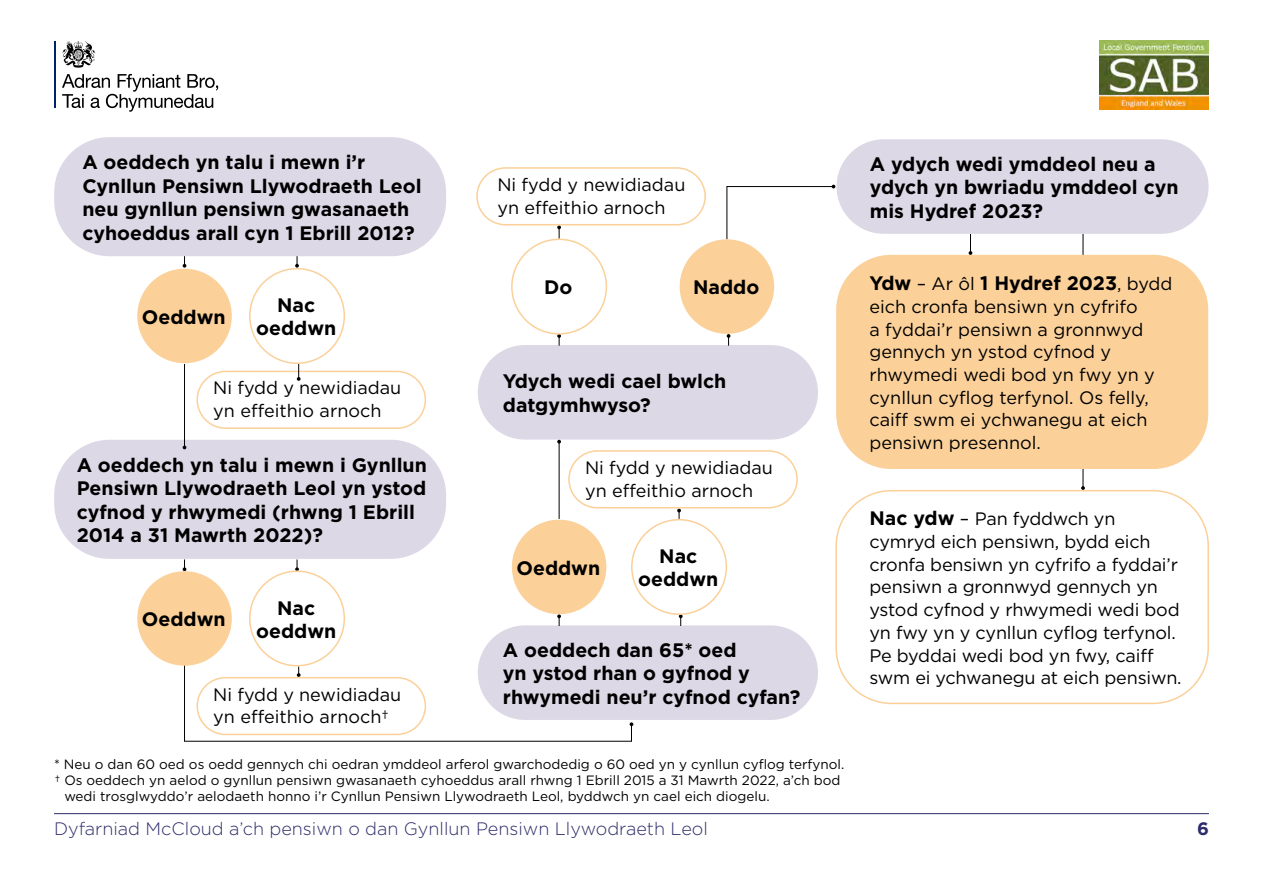
<style>
.page{position:relative;width:1263px;height:893px;background:#fff}
.page>*{position:absolute;margin:0;border:0;box-sizing:border-box;transform-origin:0 0}
.Flowchart_bold{font:700 19.5px/23.4px "Gotham";color:#000}
.t1{font:18px/22.6px "Gotham";letter-spacing:-.005em;color:#000}
.t2{font:300 18px "Gotham";color:#2e2d6a}
.t3{font:700 18px "Gotham";color:#2e2d6a}
.t4{font:13.5px/16.2px "Gotham";color:#000}
.s1{font-weight:400;font-size:18px}
.s2{font-weight:700;font-size:19.5px}
</style>
<div class="page">
<div style="left:478px;top:625px;width:340px;height:95px;background:#dcd8e6;border-radius:47px"></div>
<div style="left:836px;top:139px;width:372px;height:95px;background:#dcd8e6;border-radius:47px"></div>
<hr style="left:1083px;top:234px;width:1px;height:254px;background:#000">
<svg style="left:1081px;top:486px;width:4px;height:4px"></svg>
<div style="left:836px;top:255px;width:372px;height:214px;background:#fbd099;border-radius:55px"></div>
<div style="left:478px;top:345px;width:340px;height:95px;background:#dcd8e6;border-radius:47px"></div>
<div style="left:835px;top:490px;width:374px;height:214px;border:2px solid #fbd099;border-radius:55px"></div>
<div style="left:54px;top:440px;width:392px;height:119px;background:#dcd8e6;border-radius:55px"></div>
<div style="left:196px;top:371px;width:230px;height:58px;border:2px solid #fbd099;border-radius:28px"></div>
<svg style="left:183px;top:256px;width:3px;height:12px"></svg>
<svg style="left:295px;top:256px;width:4px;height:12px"></svg>
<hr style="left:184px;top:364px;width:1px;height:83px;background:#000">
<svg style="left:297px;top:364px;width:4px;height:17px"></svg>
<svg style="left:677px;top:509px;width:4px;height:10px"></svg>
<svg style="left:679px;top:615px;width:4px;height:11px"></svg>
<svg style="left:557px;top:614px;width:4px;height:12px"></svg>
<svg style="left:183px;top:559px;width:3px;height:12px"></svg>
<svg style="left:295px;top:559px;width:4px;height:11px"></svg>
<svg style="left:184px;top:660px;width:449px;height:82px"></svg>
<svg style="left:557px;top:225px;width:4px;height:14px"></svg>
<svg style="left:727px;top:334px;width:3px;height:12px"></svg>
<svg style="left:557px;top:335px;width:4px;height:11px"></svg>
<hr style="left:559px;top:442px;width:1px;height:77px;background:#000">
<svg style="left:557px;top:440px;width:4px;height:4px"></svg>
<svg style="left:726px;top:185px;width:109px;height:54px"></svg>
<svg style="left:968px;top:234px;width:4px;height:21px"></svg>
<div style="left:196px;top:677px;width:230px;height:58px;border:2px solid #fbd099;border-radius:28px"></div>
<div style="left:476px;top:167px;width:230px;height:58px;border:2px solid #fbd099;border-radius:28px"></div>
<div style="left:568px;top:450px;width:230px;height:58px;border:2px solid #fbd099;border-radius:28px"></div>
<div style="left:54px;top:137px;width:392px;height:119px;background:#dcd8e6;border-radius:55px"></div>
<img style="left:1099px;top:41px;width:110px;height:69px">
<hr style="left:54px;top:813px;width:1155px;height:1px;background:#2e2d6a">
<hr style="left:54px;top:41px;width:2px;height:67px;background:#00226a">
<svg style="left:62px;top:74px;width:156px;height:38px"></svg>
<svg style="left:62px;top:41px;width:34px;height:27px"></svg>
<div style="left:249px;top:268px;width:96px;height:96px;border:2px solid #fbd099;border-radius:50%"></div>
<div style="left:137px;top:269px;width:95px;height:94px;background:#fbd099;border-radius:50%"></div>
<div style="left:249px;top:570px;width:96px;height:96px;border:2px solid #fbd099;border-radius:50%"></div>
<div style="left:137px;top:571px;width:95px;height:95px;background:#fbd099;border-radius:50%"></div>
<div style="left:631px;top:519px;width:96px;height:96px;border:2px solid #fbd099;border-radius:50%"></div>
<div style="left:512px;top:520px;width:94px;height:94px;background:#fbd099;border-radius:50%"></div>
<div style="left:511px;top:239px;width:96px;height:96px;border:2px solid #fbd099;border-radius:50%"></div>
<div style="left:680px;top:239px;width:94px;height:95px;background:#fbd099;border-radius:50%"></div>
<p class="Flowchart_bold" style="left:82px;top:151px;width:341px">A oeddech yn talu i mewn i’r<br>Cynllun Pensiwn Llywodraeth Leol neu gynllun pensiwn gwasanaeth cyhoeddus arall cyn 1 Ebrill 2012?</p>
<p class="Flowchart_bold" style="left:142px;top:305px;width:85px">Oeddwn</p>
<p class="Flowchart_bold" style="left:256px;top:293px;width:82px;text-align:center">Nac oeddwn</p>
<p class="t1" style="left:213px;top:376px;width:189px">Ni fydd y newidiadau yn effeithio arnoch</p>
<p class="Flowchart_bold" style="left:77px;top:453px;width:352px">A oeddech yn talu i mewn i Gynllun<br>Pensiwn Llywodraeth Leol yn ystod cyfnod y rhwymedi (rhwng 1 Ebrill<br>2014 a 31 Mawrth 2022)?</p>
<p class="Flowchart_bold" style="left:142px;top:607px;width:85px">Oeddwn</p>
<p class="Flowchart_bold" style="left:256px;top:596px;width:82px;text-align:center">Nac oeddwn</p>
<p class="t1" style="left:213px;top:682px;width:189px">Ni fydd y newidiadau yn effeithio arnoch†</p>
<p class="t1" style="left:497px;top:173px;width:189px">Ni fydd y newidiadau yn effeithio arnoch</p>
<p class="Flowchart_bold" style="left:544px;top:276px;width:30px">Do</p>
<p class="Flowchart_bold" style="left:693px;top:276px;width:68px">Naddo</p>
<p class="Flowchart_bold" style="left:503px;top:370px;width:225px">Ydych wedi cael bwlch datgymhwyso?</p>
<p class="t1" style="left:585px;top:456px;width:189px">Ni fydd y newidiadau yn effeithio arnoch</p>
<p class="Flowchart_bold" style="left:516px;top:556px;width:85px">Oeddwn</p>
<p class="Flowchart_bold" style="left:638px;top:544px;width:82px;text-align:center">Nac oeddwn</p>
<p class="Flowchart_bold" style="left:503px;top:638px;width:299px">A oeddech dan 65* oed<br>yn ystod rhan o gyfnod y rhwymedi neu’r cyfnod cyfan?</p>
<p class="t4" style="left:54px;top:756px;width:792px">* Neu o dan 60 oed os oedd gennych chi oedran ymddeol arferol gwarchodedig o 60 oed yn y cynllun cyflog terfynol.</p>
<p class="t4" style="left:64px;top:772px;width:777px;text-indent:-10px">† Os oeddech yn aelod o gynllun pensiwn gwasanaeth cyhoeddus arall rhwng 1 Ebrill 2015 a 31 Mawrth 2022, a’ch bod wedi trosglwyddo’r aelodaeth honno i’r Cynllun Pensiwn Llywodraeth Leol, byddwch yn cael eich diogelu.</p>
<p class="Flowchart_bold" style="left:870px;top:152px;width:310px">A ydych wedi ymddeol neu a ydych yn bwriadu ymddeol cyn mis Hydref 2023?</p>
<p class="Flowchart_bold" style="left:869px;top:271px;width:305px">Ydw <span class="s1">– Ar ôl</span> 1 Hydref 2023<span class="s1">, bydd</span></p>
<p class="t1" style="left:869px;top:295px;width:287px">eich cronfa bensiwn yn cyfrifo<br>a fyddai’r pensiwn a gronnwyd gennych yn ystod cyfnod y rhwymedi wedi bod yn fwy yn y cynllun cyflog terfynol. Os felly, caiff swm ei ychwanegu at eich pensiwn presennol.</p>
<p class="t1" style="left:869px;top:507px;width:314px"><span class="s2">Nac ydw</span> – Pan fyddwch yn cymryd eich pensiwn, bydd eich cronfa bensiwn yn cyfrifo a fyddai’r pensiwn a gronnwyd gennych yn ystod cyfnod y rhwymedi wedi bod yn fwy yn y cynllun cyflog terfynol.<br>Pe byddai wedi bod yn fwy, caiff swm ei ychwanegu at eich pensiwn.</p>
<p class="t2" style="left:54px;top:817px;width:655px">Dyfarniad McCloud a’ch pensiwn o dan Gynllun Pensiwn Llywodraeth Leol</p>
<p class="t3" style="left:1197px;top:817px;width:13px">6</p>
</div>
